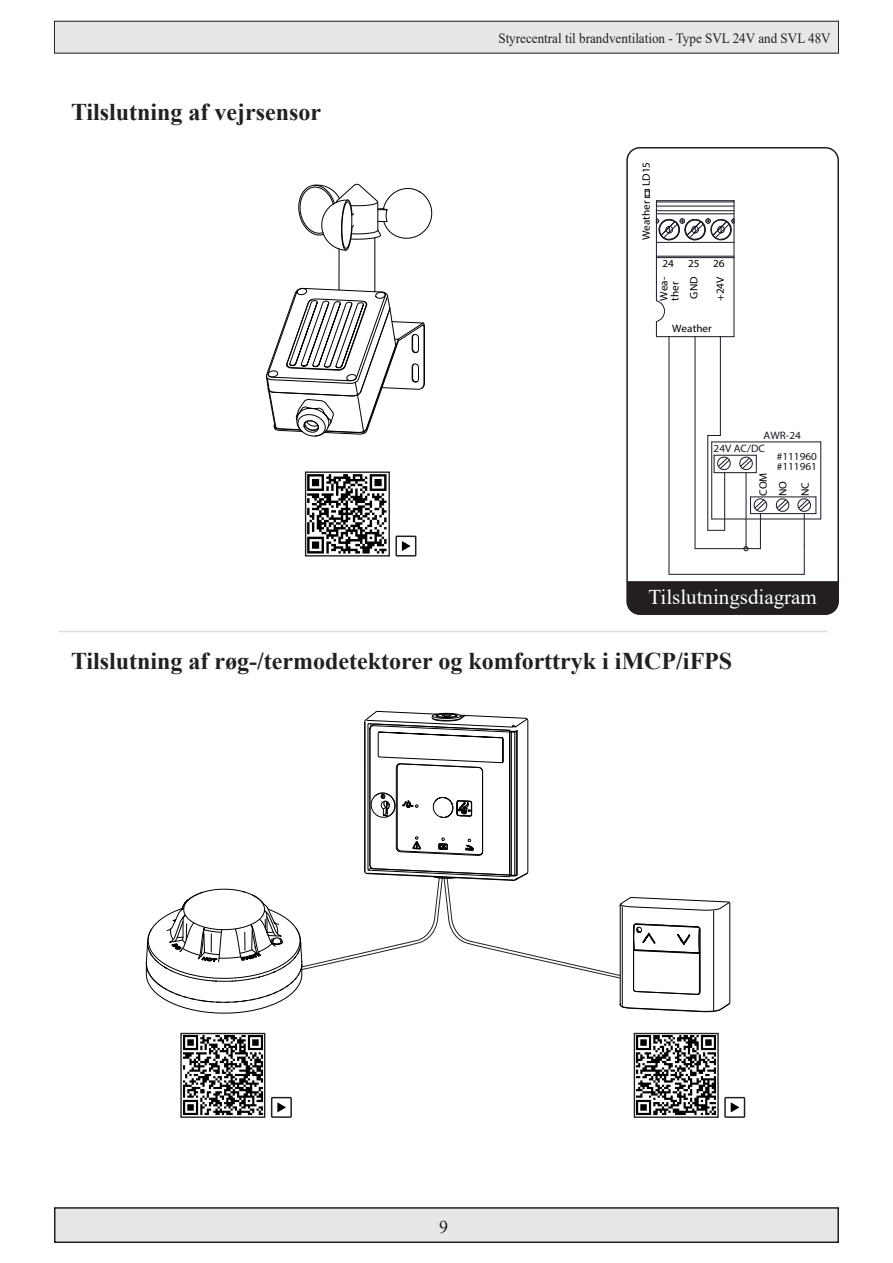
<style>
.page{position:relative;width:893px;height:1263px;background:#fff}
.page>*{position:absolute;margin:0;border:0;box-sizing:border-box;transform-origin:0 0}
.Pa2{font:700 24px "Times New Roman";color:#231f20}
.heading_2{font:21px "Times New Roman";color:#fff}
.t1{font:18px "Times New Roman";color:#231f20}
.t2{font:14.25px "Times New Roman";color:#231f20;scale:.92 1}
.t3{font:10.8px/10.8px "Arial";color:#000;scale:1.04 1}
.t4{font:10.8px/10.8px "Arial";color:#191924;scale:1.04 1}
</style>
<div class="page">
<div style="left:55px;top:1208px;width:783px;height:34px;background:#e6e7e9"></div>
<div style="left:54px;top:1207px;width:785px;height:36px;border:2px solid #231f20"></div>
<div style="left:54px;top:21px;width:784px;height:32px;background:#e6e7e9"></div>
<div style="left:54px;top:21px;width:785px;height:33px;border:1px solid #231f20"></div>
<img style="left:183px;top:1035px;width:80px;height:80px">
<div style="left:180px;top:1033px;width:85px;height:85px;border:1px solid #231f20"></div>
<img style="left:636px;top:1035px;width:80px;height:80px">
<div style="left:634px;top:1033px;width:85px;height:85px;border:1px solid #231f20"></div>
<hr style="left:59px;top:631px;width:768px;height:1px;background:#dfdcdd">
<div style="left:626px;top:147px;width:213px;height:468px;border:2px solid #231f20;border-radius:13px"></div>
<div style="left:627px;top:581px;width:211px;height:34px;background:#231f20"></div>
<img style="left:307px;top:474px;width:80px;height:80px">
<div style="left:305px;top:471px;width:85px;height:85px;border:1px solid #231f20"></div>
<svg style="left:265px;top:183px;width:168px;height:254px"></svg>
<svg style="left:645px;top:189px;width:5px;height:9px"></svg>
<hr style="left:656px;top:336px;width:78px;height:1px;background:#191924">
<hr style="left:656px;top:200px;width:78px;height:1px;background:#191924">
<hr style="left:656px;top:201px;width:78px;height:1px;background:#191924">
<hr style="left:656px;top:206px;width:78px;height:1px;background:#191924">
<hr style="left:656px;top:257px;width:78px;height:1px;background:#191924">
<hr style="left:656px;top:256px;width:78px;height:1px;background:#191924">
<hr style="left:656px;top:210px;width:78px;height:1px;background:#191924">
<hr style="left:656px;top:242px;width:78px;height:1px;background:#191924">
<hr style="left:656px;top:213px;width:78px;height:1px;background:#191924">
<svg style="left:655px;top:218px;width:80px;height:23px"></svg>
<hr style="left:804px;top:544px;width:1px;height:30px;background:#191924">
<hr style="left:669px;top:574px;width:135px;height:1px;background:#191924">
<hr style="left:695px;top:548px;width:65px;height:1px;background:#191924">
<hr style="left:695px;top:337px;width:1px;height:212px;background:#191924">
<hr style="left:707px;top:435px;width:1px;height:95px;background:#191924">
<svg style="left:708px;top:435px;width:12px;height:1px"></svg>
<hr style="left:746px;top:473px;width:1px;height:76px;background:#191924">
<hr style="left:804px;top:514px;width:1px;height:30px;background:#191924">
<hr style="left:820px;top:442px;width:1px;height:77px;background:#191924">
<hr style="left:712px;top:518px;width:109px;height:1px;background:#191924">
<hr style="left:711px;top:442px;width:1px;height:77px;background:#191924">
<hr style="left:712px;top:441px;width:109px;height:1px;background:#191924">
<hr style="left:724px;top:473px;width:1px;height:57px;background:#191924">
<svg style="left:708px;top:530px;width:17px;height:1px"></svg>
<svg style="left:797px;top:497px;width:19px;height:16px"></svg>
<hr style="left:750px;top:513px;width:66px;height:1px;background:#191924">
<hr style="left:750px;top:496px;width:66px;height:1px;background:#191924">
<svg style="left:775px;top:498px;width:15px;height:14px"></svg>
<hr style="left:714px;top:472px;width:42px;height:1px;background:#191924">
<hr style="left:714px;top:455px;width:42px;height:1px;background:#191924">
<svg style="left:743px;top:497px;width:25px;height:55px"></svg>
<svg style="left:739px;top:455px;width:18px;height:18px"></svg>
<svg style="left:714px;top:455px;width:17px;height:18px"></svg>
<hr style="left:720px;top:337px;width:1px;height:98px;background:#191924">
<hr style="left:668px;top:337px;width:1px;height:237px;background:#191924">
<hr style="left:733px;top:201px;width:1px;height:136px;background:#191924">
<svg style="left:655px;top:300px;width:10px;height:37px"></svg>
<hr style="left:656px;top:201px;width:1px;height:100px;background:#191924">
<svg style="left:146px;top:711px;width:584px;height:303px"></svg>
<div style="left:271px;top:1097px;width:21px;height:21px;border:2px solid #231f20"></div>
<svg style="left:277px;top:1102px;width:9px;height:10px"></svg>
<div style="left:724px;top:1097px;width:21px;height:21px;border:2px solid #231f20"></div>
<svg style="left:731px;top:1102px;width:8px;height:10px"></svg>
<div style="left:395px;top:535px;width:21px;height:21px;border:2px solid #231f20"></div>
<svg style="left:402px;top:541px;width:8px;height:10px"></svg>
<p class="Pa2" style="left:71px;top:95px;width:252px">Tilslutning af vejrsensor</p>
<p class="t2" style="left:498px;top:28px;width:363px">Styrecentral til brandventilation - Type SVL 24V and SVL 48V</p>
<p class="t3" style="left:641px;top:186px;width:25px;rotate:-90deg">LD15</p>
<p class="t3" style="left:641px;top:240px;width:40px;rotate:-90deg">Weather</p>
<p class="t3" style="left:662px;top:258px;width:13px">24</p>
<p class="t3" style="left:688px;top:258px;width:13px">25</p>
<p class="t3" style="left:713px;top:258px;width:13px">26</p>
<p class="t3" style="left:658px;top:301px;width:25px;rotate:-90deg">Wea&shy;ther</p>
<p class="t3" style="left:688px;top:299px;width:23px;rotate:-90deg">GND</p>
<p class="t3" style="left:715px;top:301px;width:25px;rotate:-90deg">+24V</p>
<p class="t3" style="left:672px;top:323px;width:40px">Weather</p>
<p class="t4" style="left:763px;top:430px;width:37px">AWR-24</p>
<p class="t3" style="left:753px;top:496px;width:24px;line-height:19.6px;rotate:-90deg">COM<br>NO</p>
<p class="t3" style="left:799px;top:496px;width:15px;rotate:-90deg">NC</p>
<p class="t4" style="left:714px;top:443px;width:51px">24V AC/DC</p>
<p class="t4" style="left:777px;top:450px;width:40px">#111960 #111961</p>
<p class="heading_2" style="left:648px;top:582px;width:170px">Tilslutningsdiagram</p>
<p class="Pa2" style="left:71px;top:643px;width:663px">Tilslutning af røg-/termodetektorer og komforttryk i iMCP/iFPS</p>
<p class="t1" style="left:439px;top:1214px;width:10px">9</p>
</div>
